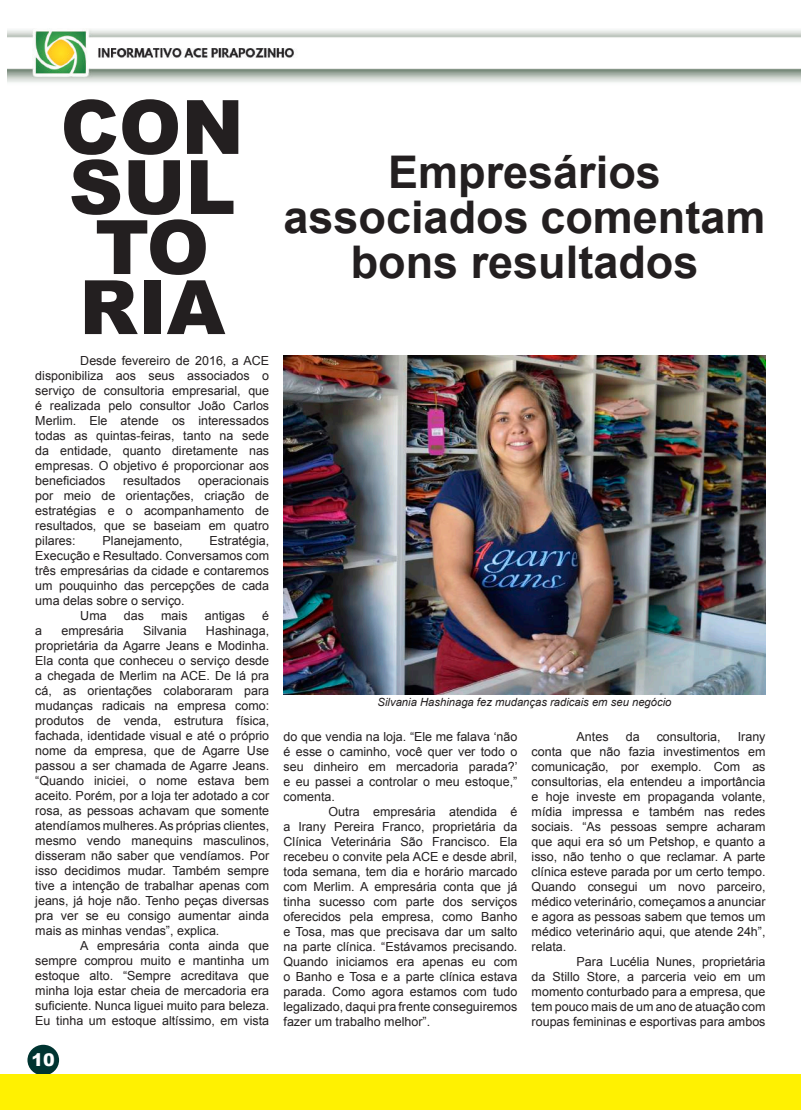
<style>
.page{position:relative;width:801px;height:1110px;background:#fff}
.page>*{position:absolute;margin:0;border:0;box-sizing:border-box;transform-origin:0 0}
.t1{font:900 75px/60px "Arial";color:#231f20;text-align:center}
.t2{font:700 45px/45px "Arial";color:#231f20;text-align:center}
.t3{font:900 17.5px "Arial";color:#fff}
.t4{font:12.5px/15px "Arial";color:#231f20;text-align:justify}
.t5{font:italic 11.25px "Arial";color:#231f20}
</style>
<div class="page">
<img style="left:8px;top:29px;width:793px;height:1045px">
<div style="left:27px;top:1044px;width:32px;height:31px;background:#003431;border-radius:50%"></div>
<div style="left:0;top:1074px;width:801px;height:35px;background:#fff101"></div>
<img style="left:283px;top:355px;width:482px;height:339px">
<h1 class="t1" style="left:61px;top:95px;width:185px">CON<br>SUL<br>TO<br>RIA</h1>
<p class="t4" style="left:35px;top:352px;width:235px;text-indent:45px">Desde fevereiro de 2016, a ACE disponibiliza aos seus associados o serviço de consultoria empresarial, que é realizada pelo consultor João Carlos Merlim. Ele atende os interessados todas as quintas-feiras, tanto na sede da entidade, quanto diretamente nas empresas. O objetivo é proporcionar aos beneficiados</p>
<p class="t4" style="left:35px;top:472px;width:235px;text-indent:163px">operacionais por meio de orientações, criação de estratégias e o acompanhamento de resultados, que se baseiam em quatro pilares:</p>
<p class="t4" style="left:123px;top:472px;width:59px">resultados</p>
<p class="t4" style="left:103px;top:532px;width:81px">Planejamento,</p>
<p class="t4" style="left:209px;top:532px;width:61px">Estratégia,</p>
<p class="t4" style="left:35px;top:547px;width:235px">Execução e Resultado. Conversamos com</p>
<p class="t4" style="left:35px;top:562px;width:235px">três empresárias da cidade e contaremos</p>
<p class="t4" style="left:35px;top:577px;width:235px">um pouquinho das percepções de cada</p>
<p class="t4" style="left:35px;top:592px;width:151px">uma delas sobre o serviço.</p>
<p class="t4" style="left:80px;top:607px;width:28px">Uma</p>
<p class="t4" style="left:124px;top:607px;width:22px">das</p>
<p class="t4" style="left:161px;top:607px;width:28px">mais</p>
<p class="t4" style="left:205px;top:607px;width:42px">antigas</p>
<p class="t4" style="left:262px;top:607px;width:8px">é</p>
<p class="t4" style="left:35px;top:622px;width:8px">a</p>
<p class="t4" style="left:61px;top:622px;width:64px">empresária</p>
<p class="t4" style="left:143px;top:622px;width:45px">Silvania</p>
<p class="t4" style="left:35px;top:622px;width:235px;text-indent:171px">Hashinaga, proprietária da Agarre Jeans e Modinha.<br>Ela conta que conheceu o serviço desde a chegada de Merlim na ACE. De lá pra cá, as orientações colaboraram para mudanças radicais na empresa como: produtos de venda, estrutura física, fachada, identidade visual e até o próprio nome da empresa, que de Agarre Use passou a ser chamada de Agarre Jeans. “Quando iniciei, o nome estava bem aceito. Porém, por a loja ter adotado a cor rosa, as pessoas achavam que somente atendíamos mulheres.As próprias clientes, mesmo vendo manequins masculinos, disseram não saber que vendíamos. Por isso decidimos mudar. Também sempre tive a intenção de trabalhar apenas com jeans, já hoje não. Tenho peças diversas pra ver se eu consigo aumentar ainda mais as minhas vendas”, explica.</p>
<p class="t4" style="left:35px;top:937px;width:235px;text-indent:45px">A empresária conta ainda que sempre comprou muito e mantinha um estoque alto. “Sempre acreditava que minha loja estar cheia de mercadoria era suficiente. Nunca liguei muito para beleza.<br>Eu tinha um estoque altíssimo, em vista</p>
<h3 class="t3" style="left:32px;top:1046px;width:25px">10</h3>
<h2 class="t2" style="left:283px;top:150px;width:483px">Empresários associados comentam bons resultados</h2>
<p class="t5" style="left:377px;top:694px;width:295px">Silvania Hashinaga fez mudanças radicais em seu negócio</p>
<p class="t4" style="left:283px;top:728px;width:235px">do que vendia na loja. “Ele me falava ‘não é esse o caminho, você quer ver todo o seu dinheiro em mercadoria parada?’ e eu passei a controlar o meu estoque,” comenta.</p>
<p class="t4" style="left:283px;top:803px;width:235px;text-indent:45px">Outra empresária atendida é a Irany Pereira Franco, proprietária da Clínica Veterinária São Francisco. Ela recebeu o convite pela ACE e desde abril, toda semana, tem dia e horário marcado com Merlim. A empresária conta que já tinha sucesso com parte dos serviços oferecidos pela empresa, como Banho e Tosa, mas que precisava dar um salto na parte clínica. “Estávamos precisando.<br>Quando iniciamos era apenas eu com o Banho e Tosa e a parte clínica estava parada. Como agora estamos com tudo legalizado, daqui pra frente conseguiremos fazer um trabalho melhor”.</p>
<p class="t4" style="left:531px;top:728px;width:235px;text-indent:206px">Irany conta que não fazia investimentos em comunicação, por exemplo. Com as consultorias, ela entendeu a importância e hoje investe em propaganda volante, mídia impressa e também nas redes sociais. “As pessoas sempre acharam que aqui era só um Petshop, e quanto a isso, não tenho o que reclamar. A parte clínica esteve parada por um certo tempo.<br>Quando consegui um novo parceiro, médico veterinário, começamos a anunciar e agora as pessoas sabem que temos um médico veterinário aqui, que atende 24h”, relata.</p>
<p class="t4" style="left:531px;top:953px;width:235px;text-indent:45px">Para Lucélia Nunes, proprietária da Stillo Store, a parceria veio em um momento conturbado para a empresa, que tem pouco mais de um ano de atuação com roupas femininas e esportivas para ambos</p>
<p class="t4" style="left:576px;top:728px;width:33px">Antes</p>
<p class="t4" style="left:626px;top:728px;width:15px">da</p>
<p class="t4" style="left:657px;top:728px;width:65px">consultoria,</p>
</div>
